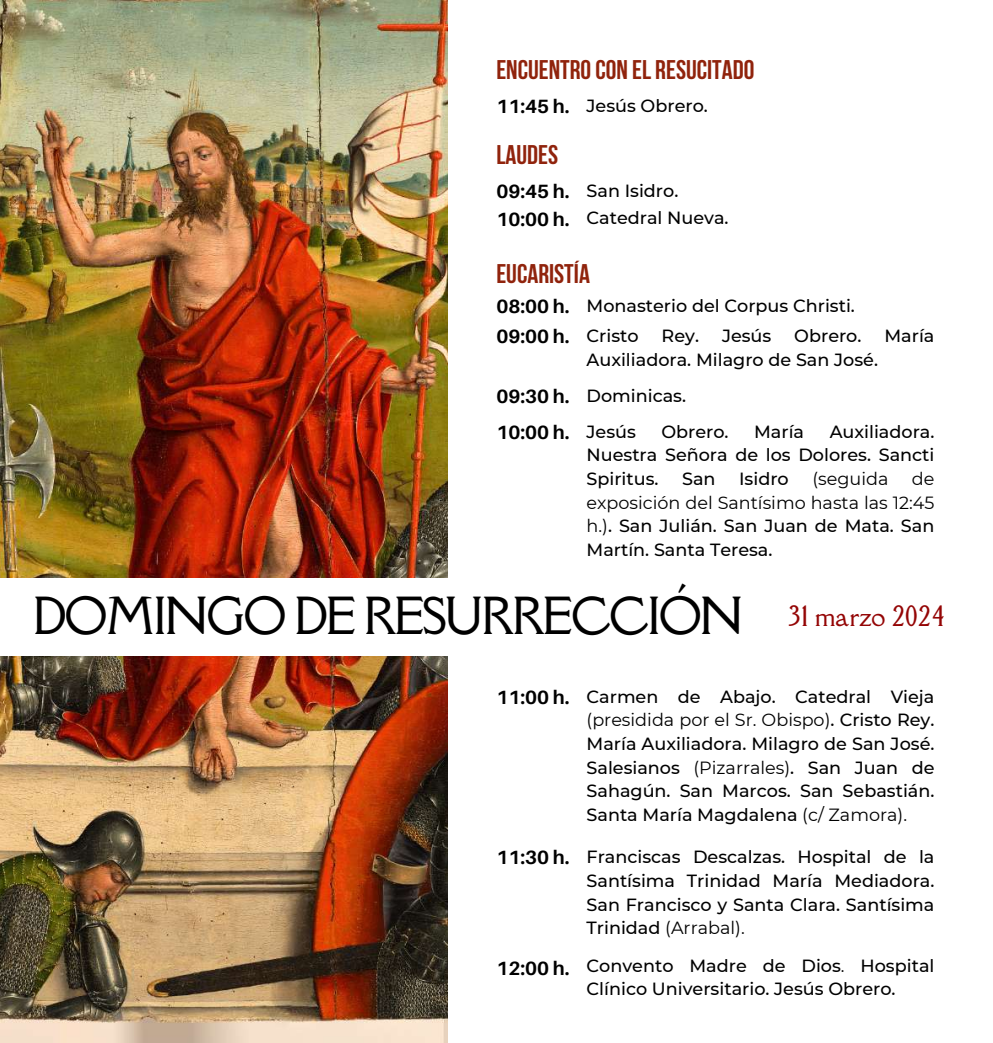
<style>
.page{position:relative;width:993px;height:1043px;background:#fff}
.page>*{position:absolute;margin:0;border:0;box-sizing:border-box;transform-origin:0 0}
.t1{font:46.73px "Della Respira";letter-spacing:-.045em;color:#000}
.t2{font:700 26.95px "Bebas Neue";color:#90230c}
.t3{font:25.72px "Della Respira";color:#940505}
.t4{font:700 19.25px "Aileron";color:#000}
.t5{font:500 17.68px/23.6px "Montserrat";color:#000;text-align:justify}
.t6{font:17.68px "Montserrat";color:#000}
.s1{font-family:"Aileron";font-weight:700;font-size:19.25px}
.s2{font-weight:400}
</style>
<div class="page">
<img style="left:0;top:0;width:448px;height:1042px">
<div style="left:0;top:577px;width:992px;height:78px;background:#fff"></div>
<h2 class="t2" style="left:496px;top:59px;width:259px">ENCUENTROCON EL RESUCITADO</h2>
<p class="t5" style="left:496px;top:94px;width:213px"><span class="s1">11:45 h.</span> Jesús Obrero.</p>
<h2 class="t2" style="left:496px;top:143px;width:63px">LAUDES</h2>
<p class="t5" style="left:496px;top:176px;width:234px;line-height:27.8px"><span class="s1">09:45 h.</span> San Isidro.<br><span class="s1">10:00 h.</span> Catedral Nueva.</p>
<h2 class="t2" style="left:496px;top:263px;width:95px">EUCARISTÍA</h2>
<p class="t5" style="left:586px;top:290px;width:270px;line-height:30.1px;text-indent:-90px"><span class="s1">08:00 h.</span> Monasterio del Corpus Christi.<br>Cristo</p>
<p class="t4" style="left:496px;top:324px;width:75px">09:00 h.</p>
<p class="t5" style="left:661px;top:323px;width:39px">Rey.</p>
<p class="t5" style="left:721px;top:323px;width:51px">Jesús</p>
<p class="t5" style="left:794px;top:323px;width:69px">Obrero.</p>
<p class="t5" style="left:884px;top:323px;width:51px">María</p>
<p class="t5" style="left:586px;top:347px;width:293px">Auxiliadora. Milagro de San José.</p>
<p class="t5" style="left:496px;top:384px;width:191px"><span class="s1">09:30 h.</span> Dominicas.</p>
<p class="t4" style="left:496px;top:420px;width:75px">10:00 h.</p>
<p class="t5" style="left:586px;top:419px;width:349px;text-indent:243px">Auxiliadora.<br>Nuestra Señora de los Dolores. Sancti Spiritus.</p>
<p class="t5" style="left:586px;top:419px;width:51px">Jesús</p>
<p class="t5" style="left:661px;top:419px;width:69px">Obrero.</p>
<p class="t5" style="left:754px;top:419px;width:51px">María</p>
<p class="t5" style="left:682px;top:466px;width:35px">San</p>
<p class="t5" style="left:739px;top:466px;width:51px">Isidro</p>
<p class="t6" style="left:812px;top:467px;width:77px">(seguida</p>
<p class="t5" style="left:586px;top:466px;width:349px;text-indent:325px"><span class="s2">de exposición del Santísimo hasta las 12:45 h.)</span>. San Julián. San Juan de Mata. San Martín. Santa Teresa.</p>
<h1 class="t1" style="left:33px;top:584px;width:712px">DOMINGO DE RESURRECCIÓN</h1>
<h3 class="t3" style="left:788px;top:598px;width:158px">31 marzo 2024</h3>
<p class="t4" style="left:496px;top:685px;width:75px">11:00 h.</p>
<p class="t5" style="left:586px;top:684px;width:349px">Carmen de Abajo. Catedral Vieja <span class="s2">(presidida por el Sr. Obispo)</span>. Cristo Rey.<br>María Auxiliadora. Milagro de San José.<br>Salesianos <span class="s2">(Pizarrales)</span>. San Juan de Sahagún. San Marcos. San Sebastián.<br>Santa María Magdalena <span class="s2">(c/ Zamora).</span></p>
<p class="t4" style="left:496px;top:845px;width:75px">11:30 h.</p>
<p class="t5" style="left:586px;top:844px;width:349px">Franciscas Descalzas. Hospital de la Santísima Trinidad María Mediadora.<br>San Francisco y Santa Clara. Santísima Trinidad <span class="s2">(Arrabal).</span></p>
<p class="t4" style="left:496px;top:955px;width:75px">12:00 h.</p>
<p class="t5" style="left:586px;top:953px;width:349px">Convento Madre de Dios<span class="s2">.</span> Hospital<br>Clínico Universitario. Jesús Obrero.</p>
</div>
